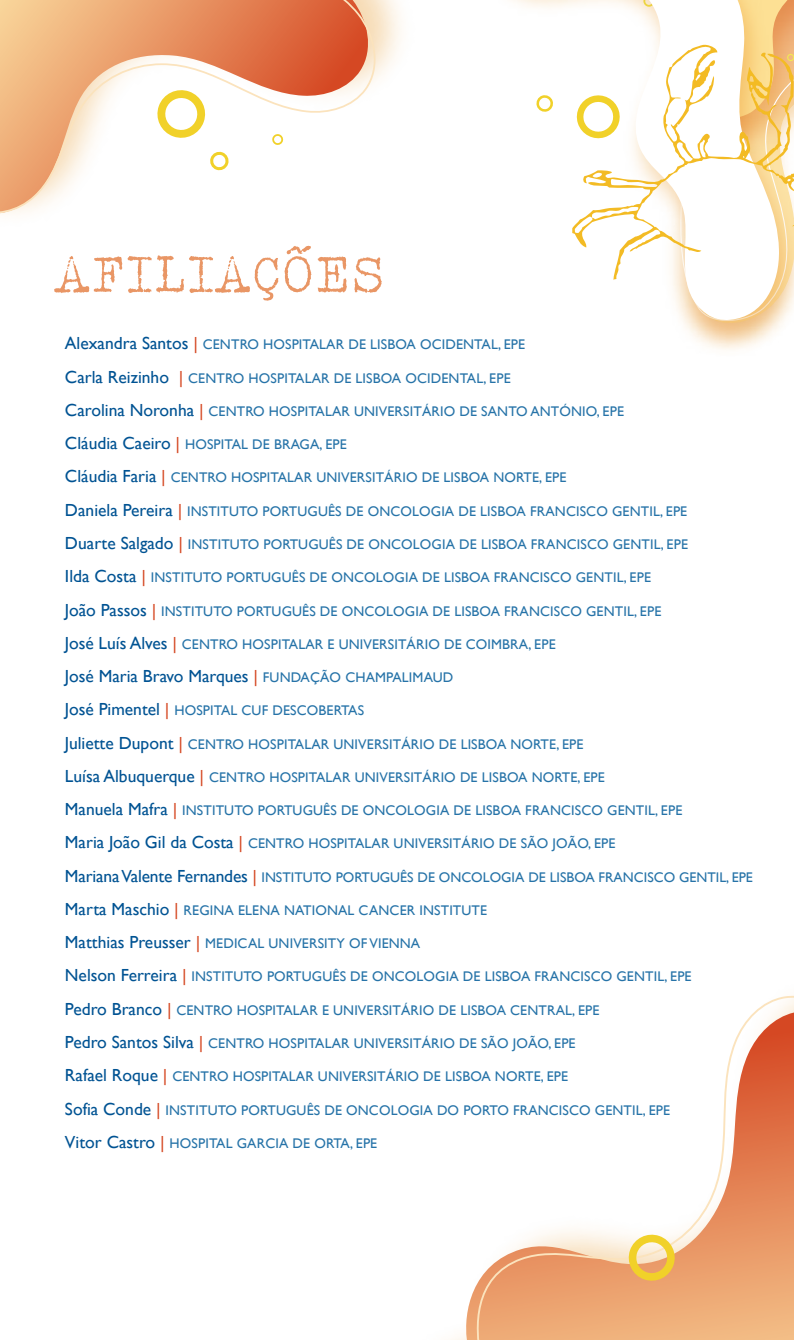
<style>
.page{position:relative;width:794px;height:1340px;background:#fff}
.page>*{position:absolute;margin:0;border:0;box-sizing:border-box;transform-origin:0 0}
.t1{font:52.5px "Albertsthal Typewriter";color:#e99665}
.t2{font:17.5px "Gill Sans";color:#005393}
.t3{font:14px "Gill Sans";letter-spacing:.01em;color:#2673a8}
.s1{font-size:17.5px;color:#005393}
.s2{font-size:17.5px;color:#d54823}
.s3{color:#d54823}
.s4{font-size:14px;color:#2673a8}
</style>
<div class="page">
<svg style="left:0;top:0;width:384px;height:221px"></svg>
<svg style="left:271px;top:134px;width:12px;height:11px"></svg>
<img style="left:682px;top:0;width:112px;height:350px">
<svg style="left:513px;top:0;width:267px;height:320px"></svg>
<svg style="left:572px;top:44px;width:222px;height:236px"></svg>
<svg style="left:472px;top:995px;width:322px;height:344px"></svg>
<svg style="left:620px;top:1226px;width:63px;height:59px"></svg>
<h1 class="t1" style="left:54px;top:243px;width:332px">AFILIAÇÕES</h1>
<p class="t3" style="left:65px;top:336px;width:462px"><span class="s1">Alexandra Santos</span> <span class="s2">|</span> CENTRO HOSPITALAR DE LISBOA OCIDENTAL, EPE</p>
<p class="t3" style="left:65px;top:370px;width:447px"><span class="s1">Carla Reizinho</span> <span class="s2">|</span> CENTRO HOSPITALAR DE LISBOA OCIDENTAL, EPE</p>
<p class="t3" style="left:65px;top:403px;width:560px"><span class="s1">Carolina Noronha</span> <span class="s2">|</span> CENTRO HOSPITALAR UNIVERSITÁRIO DE SANTO ANTÓNIO, EPE</p>
<p class="t3" style="left:65px;top:436px;width:283px"><span class="s1">Cláudia Caeiro</span> <span class="s2">|</span> HOSPITAL DE BRAGA, EPE</p>
<p class="t3" style="left:65px;top:469px;width:503px"><span class="s1">Cláudia Faria</span> <span class="s2">|</span> CENTRO HOSPITALAR UNIVERSITÁRIO DE LISBOA NORTE, EPE</p>
<p class="t3" style="left:65px;top:503px;width:624px"><span class="s1">Daniela Pereira</span> <span class="s2">|</span> INSTITUTO PORTUGUÊS DE ONCOLOGIA DE LISBOA FRANCISCO GENTIL, EPE</p>
<p class="t3" style="left:65px;top:536px;width:624px"><span class="s1">Duarte Salgado</span> <span class="s2">|</span> INSTITUTO PORTUGUÊS DE ONCOLOGIA DE LISBOA FRANCISCO GENTIL, EPE</p>
<p class="t3" style="left:65px;top:569px;width:587px"><span class="s1">Ilda Costa</span> <span class="s2">|</span> INSTITUTO PORTUGUÊS DE ONCOLOGIA DE LISBOA FRANCISCO GENTIL, EPE</p>
<p class="t3" style="left:65px;top:602px;width:598px"><span class="s1">João Passos</span> <span class="s2">|</span> INSTITUTO PORTUGUÊS DE ONCOLOGIA DE LISBOA FRANCISCO GENTIL, EPE</p>
<p class="t3" style="left:65px;top:636px;width:492px"><span class="s1">José Luís Alves</span> <span class="s2">|</span> CENTRO HOSPITALAR E UNIVERSITÁRIO DE COIMBRA, EPE</p>
<p class="t2" style="left:65px;top:666px;width:390px">José Maria Bravo Marques <span class="s3">|</span> <span class="s4">FUNDAÇÃO CHAMPALIMAUD</span></p>
<p class="t3" style="left:65px;top:702px;width:301px"><span class="s1">José Pimentel</span> <span class="s2">|</span> HOSPITAL CUF DESCOBERTAS</p>
<p class="t3" style="left:65px;top:735px;width:520px"><span class="s1">Juliette Dupont</span> <span class="s2">|</span> CENTRO HOSPITALAR UNIVERSITÁRIO DE LISBOA NORTE, EPE</p>
<p class="t3" style="left:65px;top:769px;width:541px"><span class="s1">Luísa Albuquerque</span> <span class="s2">|</span> CENTRO HOSPITALAR UNIVERSITÁRIO DE LISBOA NORTE, EPE</p>
<p class="t3" style="left:65px;top:802px;width:619px"><span class="s1">Manuela Mafra</span> <span class="s2">|</span> INSTITUTO PORTUGUÊS DE ONCOLOGIA DE LISBOA FRANCISCO GENTIL, EPE</p>
<p class="t3" style="left:65px;top:835px;width:552px"><span class="s1">Maria João Gil da Costa</span> <span class="s2">|</span> CENTRO HOSPITALAR UNIVERSITÁRIO DE SÃO JOÃO, EPE</p>
<p class="t3" style="left:65px;top:868px;width:689px"><span class="s1">Mariana Valente Fernandes</span> <span class="s2">|</span> INSTITUTO PORTUGUÊS DE ONCOLOGIA DE LISBOA FRANCISCO GENTIL, EPE</p>
<p class="t3" style="left:65px;top:902px;width:424px"><span class="s1">Marta Maschio</span> <span class="s2">|</span> REGINA ELENA NATIONAL CANCER INSTITUTE</p>
<p class="t3" style="left:65px;top:935px;width:357px"><span class="s1">Matthias Preusser</span> <span class="s2">|</span> MEDICAL UNIVERSITY OF VIENNA</p>
<p class="t3" style="left:65px;top:968px;width:628px"><span class="s1">Nelson Ferreira</span> <span class="s2">|</span> INSTITUTO PORTUGUÊS DE ONCOLOGIA DE LISBOA FRANCISCO GENTIL, EPE</p>
<p class="t3" style="left:65px;top:1001px;width:536px"><span class="s1">Pedro Branco</span> <span class="s2">|</span> CENTRO HOSPITALAR E UNIVERSITÁRIO DE LISBOA CENTRAL, EPE</p>
<p class="t3" style="left:65px;top:1035px;width:512px"><span class="s1">Pedro Santos Silva</span> <span class="s2">|</span> CENTRO HOSPITALAR UNIVERSITÁRIO DE SÃO JOÃO, EPE</p>
<p class="t3" style="left:65px;top:1068px;width:504px"><span class="s1">Rafael Roque</span> <span class="s2">|</span> CENTRO HOSPITALAR UNIVERSITÁRIO DE LISBOA NORTE, EPE</p>
<p class="t3" style="left:65px;top:1101px;width:606px"><span class="s1">Sofia Conde</span> <span class="s2">|</span> INSTITUTO PORTUGUÊS DE ONCOLOGIA DO PORTO FRANCISCO GENTIL, EPE</p>
<p class="t3" style="left:65px;top:1134px;width:314px"><span class="s1">Vitor Castro</span> <span class="s2">|</span> HOSPITAL GARCIA DE ORTA, EPE</p>
</div>
